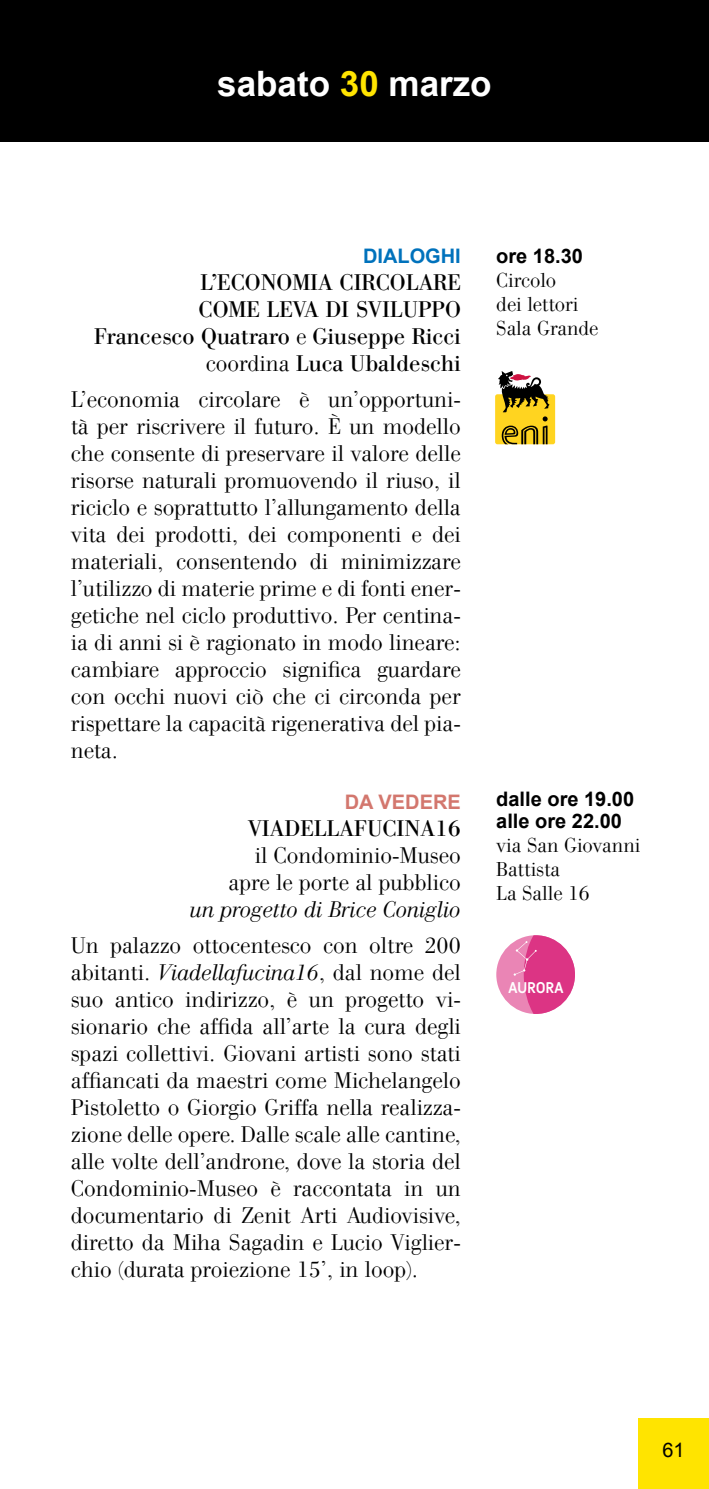
<style>
.page{position:relative;width:709px;height:1489px;background:#fff}
.page>*{position:absolute;margin:0;border:0;box-sizing:border-box;transform-origin:0 0}
.t1{font:700 35px "Arial";color:#fff}
.t2{font:300 22.5px/27px "WTC Our Bodoni";color:#000;text-align:justify}
.t3{font:22.5px/27px "WTC Our Bodoni";color:#000;text-align:right}
.t4{font:italic 300 22.5px "WTC Our Bodoni";color:#000}
.t5{font:300 20px/24px "WTC Our Bodoni";color:#000}
.t6{font:700 20px/22px "Arial";color:#000}
.t7{font:700 20px "Arial";color:#0072bc}
.t8{font:700 20px "Arial";color:#d3776e}
.t9{font:20px "Arial";color:#000}
.t10{font:700 15.25px "Miriam Libre";letter-spacing:-.025em;color:#fff}
.s1{color:#ffe400}
.s2{font-weight:300}
.s3{font-style:italic}
</style>
<div class="page">
<div style="left:0;top:0;width:709px;height:142px;background:#000"></div>
<div style="left:495px;top:394px;width:60px;height:50px;background:#ffd420;border-radius:2px"></div>
<svg style="left:498px;top:371px;width:51px;height:73px"></svg>
<svg style="left:496px;top:942px;width:17px;height:65px"></svg>
<svg style="left:513px;top:935px;width:62px;height:78px;background:#e464a1"></svg>
<h1 class="t1" style="left:217px;top:59px;width:276px">sabato <span class="s1">30</span> marzo</h1>
<p class="t7" style="left:363px;top:241px;width:99px">DIALOGHI</p>
<p class="t3" style="left:94px;top:269px;width:368px">L’ECONOMIA CIRCOLARE<br>COME LEVA DI SVILUPPO<br>Francesco Quatraro <span class="s2">e</span> Giuseppe Ricci <span class="s2">coordina</span> Luca Ubaldeschi</p>
<p class="t2" style="left:71px;top:386px;width:391px">L’economia circolare è un’opportuni&shy;tà per riscrivere il futuro. È un modello che consente di preservare il valore delle risorse naturali promuovendo il riuso, il riciclo e soprattutto l’allungamento della vita dei prodotti, dei componenti e dei materiali, consentendo di minimizzare l’utilizzo di materie prime e di fonti ener&shy;getiche nel ciclo produttivo. Per centina&shy;ia di anni si è ragionato in modo lineare: cambiare approccio significa guardare con occhi nuovi ciò che ci circonda per rispettare la capacità rigenerativa del pia&shy;neta.</p>
<p class="t8" style="left:345px;top:787px;width:117px">DA VEDERE</p>
<p class="t3" style="left:248px;top:815px;width:214px">VIADELLAFUCINA16</p>
<p class="t2" style="left:229px;top:842px;width:234px;text-align:right">il Condominio-Museo apre le porte al pubblico</p>
<p class="t4" style="left:190px;top:896px;width:272px">un progetto di Brice Coniglio</p>
<p class="t2" style="left:71px;top:932px;width:391px">Un palazzo ottocentesco con oltre 200 abitanti. <span class="s3">Viadellafucina16</span>, dal nome del suo antico indirizzo, è un progetto vi&shy;sionario che affida all’arte la cura degli spazi collettivi. Giovani artisti sono stati affiancati da maestri come Michelangelo Pistoletto o Giorgio Griffa nella realizza&shy;zione delle opere. Dalle scale alle cantine, alle volte dell’androne, dove la storia del Condominio-Museo è raccontata in un documentario di Zenit Arti Audiovisive, diretto da Miha Sagadin e Lucio Viglier&shy;chio (durata proiezione 15’, in loop).</p>
<p class="t6" style="left:496px;top:245px;width:88px">ore 18.30</p>
<p class="t5" style="left:496px;top:269px;width:104px">Circolo<br>dei lettori<br>Sala Grande</p>
<p class="t6" style="left:496px;top:788px;width:139px">dalle ore 19.00 alle ore 22.00</p>
<p class="t5" style="left:496px;top:833px;width:146px">via San Giovanni<br>Battista<br>La Salle 16</p>
<p class="t10" style="left:508px;top:977px;width:57px">AURORA</p>
<p class="t9" style="left:662px;top:1435px;width:24px">61</p>
</div>
